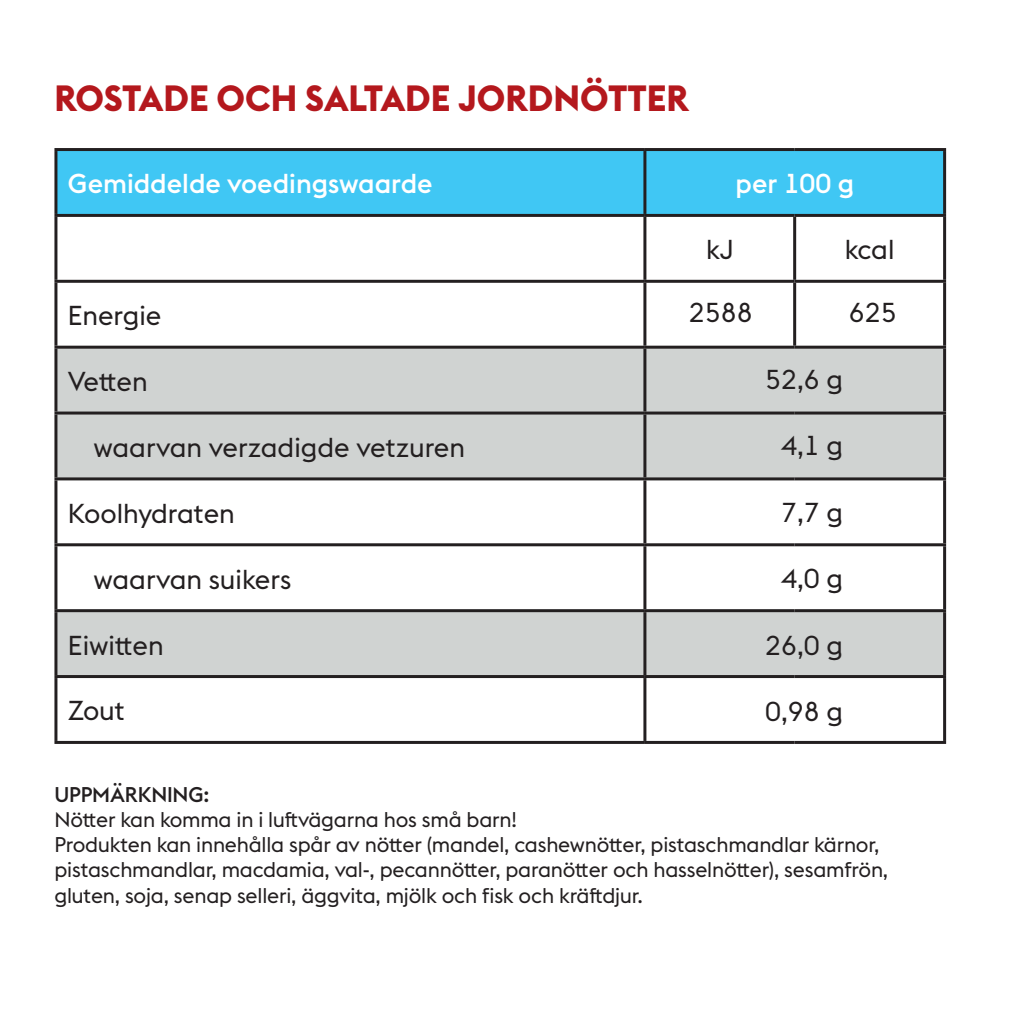
<style>
.page{position:relative;width:1021px;height:1021px;background:#fff}
.page>*{position:absolute;margin:0;border:0;box-sizing:border-box;transform-origin:0 0}
.t1{font:700 36px "Euclid FA";color:#b4181d}
.t2{font:27px "Euclid FA";color:#231f20}
.t3{font:500 27px "Euclid FA";color:#fff}
.t4{font:21px/25.2px "Euclid FA";letter-spacing:-.01em;color:#231f20}
.t5{font:500 21px "Euclid FA";letter-spacing:-.01em;color:#231f20}
</style>
<div class="page">
<div style="left:57px;top:151px;width:886px;height:63px;background:#40c7f4"></div>
<svg style="left:57px;top:348px;width:886px;height:327px;fill:#d0d3d2"></svg>
<hr style="left:54px;top:148px;width:591px;height:3px;background:#231f20">
<hr style="left:54px;top:151px;width:3px;height:63px;background:#231f20">
<hr style="left:645px;top:148px;width:149px;height:3px;background:#231f20">
<hr style="left:643px;top:151px;width:3px;height:63px;background:#231f20">
<hr style="left:794px;top:148px;width:152px;height:3px;background:#231f20">
<hr style="left:943px;top:151px;width:3px;height:63px;background:#231f20">
<hr style="left:54px;top:214px;width:591px;height:3px;background:#231f20">
<hr style="left:54px;top:217px;width:3px;height:63px;background:#231f20">
<hr style="left:645px;top:214px;width:149px;height:3px;background:#231f20">
<hr style="left:643px;top:217px;width:3px;height:63px;background:#231f20">
<hr style="left:794px;top:214px;width:152px;height:3px;background:#231f20">
<hr style="left:793px;top:217px;width:3px;height:63px;background:#231f20">
<hr style="left:943px;top:217px;width:3px;height:63px;background:#231f20">
<hr style="left:54px;top:280px;width:591px;height:3px;background:#231f20">
<hr style="left:54px;top:283px;width:3px;height:62px;background:#231f20">
<hr style="left:645px;top:280px;width:149px;height:3px;background:#231f20">
<hr style="left:643px;top:283px;width:3px;height:62px;background:#231f20">
<hr style="left:794px;top:280px;width:152px;height:3px;background:#231f20">
<hr style="left:793px;top:283px;width:3px;height:62px;background:#231f20">
<hr style="left:943px;top:283px;width:3px;height:62px;background:#231f20">
<hr style="left:54px;top:345px;width:591px;height:3px;background:#231f20">
<hr style="left:54px;top:348px;width:3px;height:63px;background:#231f20">
<hr style="left:645px;top:345px;width:149px;height:3px;background:#231f20">
<hr style="left:643px;top:348px;width:3px;height:63px;background:#231f20">
<hr style="left:794px;top:345px;width:152px;height:3px;background:#231f20">
<hr style="left:943px;top:348px;width:3px;height:63px;background:#231f20">
<hr style="left:54px;top:411px;width:591px;height:3px;background:#231f20">
<hr style="left:54px;top:414px;width:3px;height:63px;background:#231f20">
<hr style="left:645px;top:411px;width:149px;height:3px;background:#231f20">
<hr style="left:643px;top:414px;width:3px;height:63px;background:#231f20">
<hr style="left:794px;top:411px;width:152px;height:3px;background:#231f20">
<hr style="left:943px;top:414px;width:3px;height:63px;background:#231f20">
<hr style="left:54px;top:477px;width:591px;height:3px;background:#231f20">
<hr style="left:54px;top:480px;width:3px;height:63px;background:#231f20">
<hr style="left:645px;top:477px;width:149px;height:3px;background:#231f20">
<hr style="left:643px;top:480px;width:3px;height:63px;background:#231f20">
<hr style="left:794px;top:477px;width:152px;height:3px;background:#231f20">
<hr style="left:943px;top:480px;width:3px;height:63px;background:#231f20">
<hr style="left:54px;top:543px;width:591px;height:3px;background:#231f20">
<hr style="left:54px;top:546px;width:3px;height:63px;background:#231f20">
<hr style="left:645px;top:543px;width:149px;height:3px;background:#231f20">
<hr style="left:643px;top:546px;width:3px;height:63px;background:#231f20">
<hr style="left:794px;top:543px;width:152px;height:3px;background:#231f20">
<hr style="left:943px;top:546px;width:3px;height:63px;background:#231f20">
<hr style="left:54px;top:609px;width:591px;height:3px;background:#231f20">
<hr style="left:54px;top:612px;width:3px;height:63px;background:#231f20">
<hr style="left:645px;top:609px;width:149px;height:3px;background:#231f20">
<hr style="left:643px;top:612px;width:3px;height:63px;background:#231f20">
<hr style="left:794px;top:609px;width:152px;height:3px;background:#231f20">
<hr style="left:943px;top:612px;width:3px;height:63px;background:#231f20">
<hr style="left:54px;top:675px;width:591px;height:3px;background:#231f20">
<hr style="left:54px;top:678px;width:3px;height:63px;background:#231f20">
<hr style="left:645px;top:675px;width:149px;height:3px;background:#231f20">
<hr style="left:643px;top:678px;width:3px;height:63px;background:#231f20">
<hr style="left:794px;top:675px;width:152px;height:3px;background:#231f20">
<hr style="left:943px;top:678px;width:3px;height:63px;background:#231f20">
<hr style="left:54px;top:741px;width:591px;height:3px;background:#231f20">
<hr style="left:645px;top:741px;width:149px;height:3px;background:#231f20">
<hr style="left:794px;top:741px;width:152px;height:3px;background:#231f20">
<h1 class="t1" style="left:54px;top:77px;width:636px">ROSTADE OCH SALTADE JORDNÖTTER</h1>
<p class="t3" style="left:68px;top:168px;width:366px">Gemiddelde voedingswaarde</p>
<p class="t3" style="left:735px;top:168px;width:120px">per 100 g</p>
<p class="t2" style="left:706px;top:234px;width:29px">kJ</p>
<p class="t2" style="left:844px;top:234px;width:51px">kcal</p>
<p class="t2" style="left:68px;top:300px;width:95px">Energie</p>
<p class="t2" style="left:689px;top:297px;width:65px">2588</p>
<p class="t2" style="left:848px;top:297px;width:49px">625</p>
<p class="t2" style="left:68px;top:366px;width:81px">Vetten</p>
<p class="t2" style="left:765px;top:364px;width:79px">52,6 g</p>
<p class="t2" style="left:93px;top:432px;width:373px">waarvan verzadigde vetzuren</p>
<p class="t2" style="left:781px;top:430px;width:63px">4,1 g</p>
<p class="t2" style="left:68px;top:497px;width:168px">Koolhydraten</p>
<p class="t2" style="left:781px;top:496px;width:63px">7,7 g</p>
<p class="t2" style="left:93px;top:563px;width:199px">waarvan suikers</p>
<p class="t2" style="left:781px;top:563px;width:63px">4,0 g</p>
<p class="t2" style="left:68px;top:629px;width:97px">Eiwitten</p>
<p class="t2" style="left:765px;top:629px;width:79px">26,0 g</p>
<p class="t2" style="left:68px;top:695px;width:58px">Zout</p>
<p class="t2" style="left:765px;top:696px;width:79px">0,98 g</p>
<p class="t5" style="left:54px;top:782px;width:156px">UPPMÄRKNING:</p>
<p class="t4" style="left:54px;top:807px;width:835px">Nötter kan komma in i luftvägarna hos små barn!<br>Produkten kan innehålla spår av nötter (mandel, cashewnötter, pistaschmandlar kärnor, pistaschmandlar, macdamia, val-, pecannötter, paranötter och hasselnötter), sesamfrön, gluten, soja, senap selleri, äggvita, mjölk och fisk och kräftdjur.</p>
</div>
